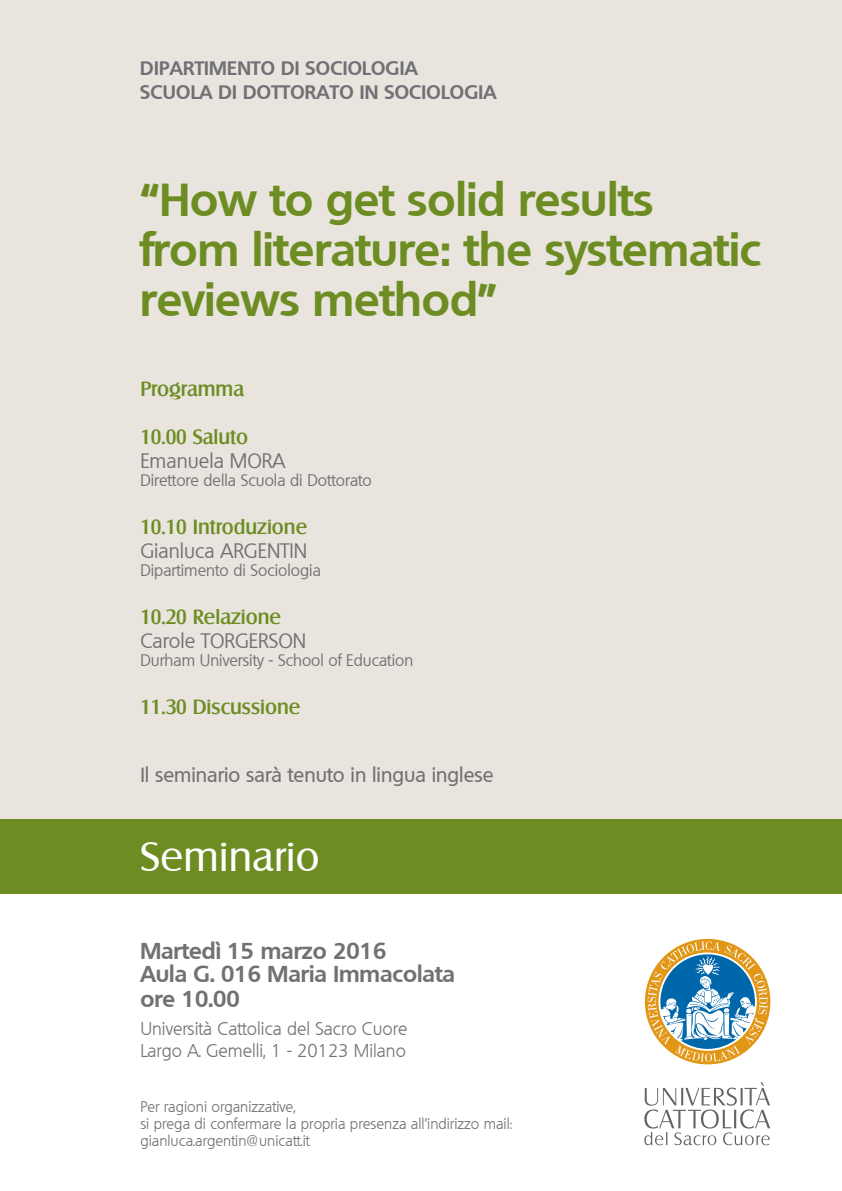
<style>
.page{position:relative;width:842px;height:1191px;background:#fff}
.page>*{position:absolute;margin:0;border:0;box-sizing:border-box;transform-origin:0 0}
.t1{font:700 45px/50px "Quebec";color:#6d8d23}
.t2{font:40.2px "Salzburg";letter-spacing:.01em;color:#fff}
.t3{font:700 22.4px "Quebec";color:#717074}
.t4{font:500 20px "Salzburg";color:#6d8d23}
.t5{font:20px "Quebec";color:#717074}
.t6{font:500 20px "Quebec";color:#717074}
.t7{font:700 19px "Quebec";letter-spacing:.015em;color:#717074}
.t8{font:300 18px "Quebec";color:#717074}
.t9{font:16px "Quebec";color:#717074}
.t10{font:300 15px "Quebec";color:#717074}
</style>
<div class="page">
<div style="left:0;top:0;width:842px;height:832px;background:#e9e5de"></div>
<div style="left:0;top:819px;width:842px;height:74px;background:#6d8d23"></div>
<svg style="left:645px;top:939px;width:125px;height:125px"></svg>
<svg style="left:644px;top:1082px;width:126px;height:63px"></svg>
<p class="t7" style="left:140px;top:56px;width:279px">DIPARTIMENTO DI SOCIOLOGIA</p>
<p class="t7" style="left:140px;top:80px;width:358px">SCUOLA DI DOTTORATO IN SOCIOLOGIA</p>
<p class="t1" style="left:140px;top:173px;width:622px">“How to get solid results from literature: the systematic reviews method”</p>
<p class="t4" style="left:140px;top:376px;width:105px">Programma</p>
<p class="t4" style="left:140px;top:424px;width:109px">10.00 Saluto</p>
<p class="t5" style="left:140px;top:447px;width:146px">Emanuela MORA</p>
<p class="t9" style="left:140px;top:469px;width:233px">Direttore della Scuola di Dottorato</p>
<p class="t4" style="left:140px;top:514px;width:168px">10.10 Introduzione</p>
<p class="t5" style="left:140px;top:537px;width:168px">Gianluca ARGENTIN</p>
<p class="t9" style="left:140px;top:559px;width:182px">Dipartimento di Sociologia</p>
<p class="t4" style="left:140px;top:604px;width:142px">10.20 Relazione</p>
<p class="t5" style="left:140px;top:627px;width:167px">Carole TORGERSON</p>
<p class="t9" style="left:140px;top:649px;width:274px">Durham University - School of Education</p>
<p class="t4" style="left:140px;top:694px;width:162px">11.30 Discussione</p>
<p class="t6" style="left:140px;top:761px;width:355px">Il seminario sarà tenuto in lingua inglese</p>
<p class="t2" style="left:140px;top:832px;width:181px">Seminario</p>
<p class="t3" style="left:140px;top:936px;width:248px">Martedì 15 marzo 2016</p>
<p class="t3" style="left:140px;top:959px;width:316px">Aula G. 016 Maria Immacolata</p>
<p class="t3" style="left:140px;top:984px;width:101px">ore 10.00</p>
<p class="t8" style="left:140px;top:1017px;width:269px">Università Cattolica del Sacro Cuore</p>
<p class="t8" style="left:140px;top:1039px;width:267px">Largo A. Gemelli, 1 - 20123 Milano</p>
<p class="t10" style="left:140px;top:1097px;width:157px">Per ragioni organizzative,</p>
<p class="t10" style="left:140px;top:1114px;width:374px">si prega di confermare la propria presenza all’indirizzo mail:</p>
<p class="t10" style="left:140px;top:1131px;width:171px">gianluca.argentin@unicatt.it</p>
</div>
